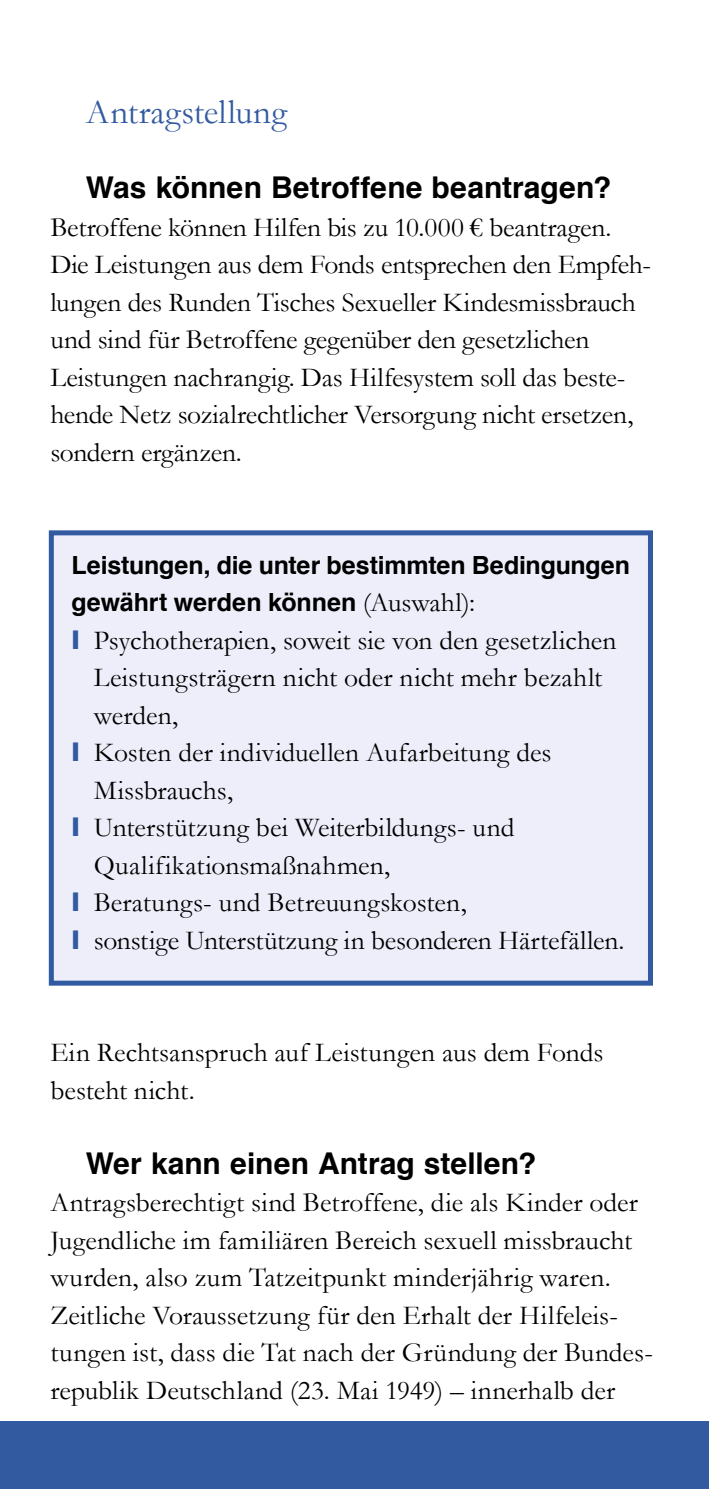
<style>
.page{position:relative;width:709px;height:1489px;background:#fff}
.page>*{position:absolute;margin:0;border:0;box-sizing:border-box;transform-origin:0 0}
.t1{font:35px "Garamond";letter-spacing:.01em;color:#325aa0}
.t2{font:700 30px "Helvetica";color:#000}
.t3{font:27.5px/37.5px "Garamond";color:#000}
.t4{font:700 25px/37.5px "Helvetica";letter-spacing:-.005em;color:#000}
.s1{font-family:"Garamond";font-weight:400;font-size:27.5px}
.s2{font-family:"Myriad Pro";font-weight:900;color:#325aa0}
</style>
<div class="page">
<div style="left:49px;top:530px;width:604px;height:455px;background:#edeefa;border:5px solid #325aa0"></div>
<div style="left:0;top:1421px;width:709px;height:67px;background:#325aa0"></div>
<h2 class="t1" style="left:86px;top:91px;width:203px">Antragstellung</h2>
<h3 class="t2" style="left:86px;top:163px;width:527px">Was können Betroffene beantragen?</h3>
<p class="t3" style="left:50px;top:208px;width:602px">Betroffene können Hilfen bis zu 10.000 € beantragen.<br>Die Leistungen aus dem Fonds entsprechen den Empfeh&shy;lungen des Runden Tisches Sexueller Kindesmissbrauch und sind für Betroffene gegenüber den gesetzlichen Leistungen nachrangig. Das Hilfesystem soll das beste&shy;hende Netz sozialrechtlicher Versorgung nicht ersetzen, sondern ergänzen.</p>
<p class="t4" style="left:72px;top:546px;width:560px">Leistungen, die unter bestimmten Bedingungen gewährt werden können <span class="s1">(Auswahl):</span></p>
<p class="t3" style="left:72px;top:621px;width:546px"><span class="s2">I</span> Psychotherapien, soweit sie von den gesetzlichen</p>
<p class="t3" style="left:94px;top:658px;width:510px">Leistungsträgern nicht oder nicht mehr bezahlt</p>
<p class="t3" style="left:94px;top:696px;width:86px">werden,</p>
<p class="t3" style="left:72px;top:733px;width:481px"><span class="s2">I</span> Kosten der individuellen Aufarbeitung des</p>
<p class="t3" style="left:94px;top:771px;width:141px">Missbrauchs,</p>
<p class="t3" style="left:72px;top:808px;width:444px"><span class="s2">I</span> Unterstützung bei Weiterbildungs- und</p>
<p class="t3" style="left:94px;top:846px;width:298px">Qualifikationsmaßnahmen,</p>
<p class="t3" style="left:72px;top:883px;width:396px"><span class="s2">I</span> Beratungs- und Betreuungskosten,</p>
<p class="t3" style="left:72px;top:921px;width:554px"><span class="s2">I</span> sonstige Unterstützung in besonderen Härtefällen.</p>
<p class="t3" style="left:50px;top:1033px;width:555px">Ein Rechtsanspruch auf Leistungen aus dem Fonds besteht nicht.</p>
<h3 class="t2" style="left:86px;top:1138px;width:452px">Wer kann einen Antrag stellen?</h3>
<p class="t3" style="left:50px;top:1183px;width:604px">Antragsberechtigt sind Betroffene, die als Kinder oder Jugendliche im familiären Bereich sexuell missbraucht wurden, also zum Tatzeitpunkt minderjährig waren.<br>Zeitliche Voraussetzung für den Erhalt der Hilfeleis&shy;tungen ist, dass die Tat nach der Gründung der Bundes&shy;republik Deutschland (23. Mai 1949) – innerhalb der</p>
</div>
